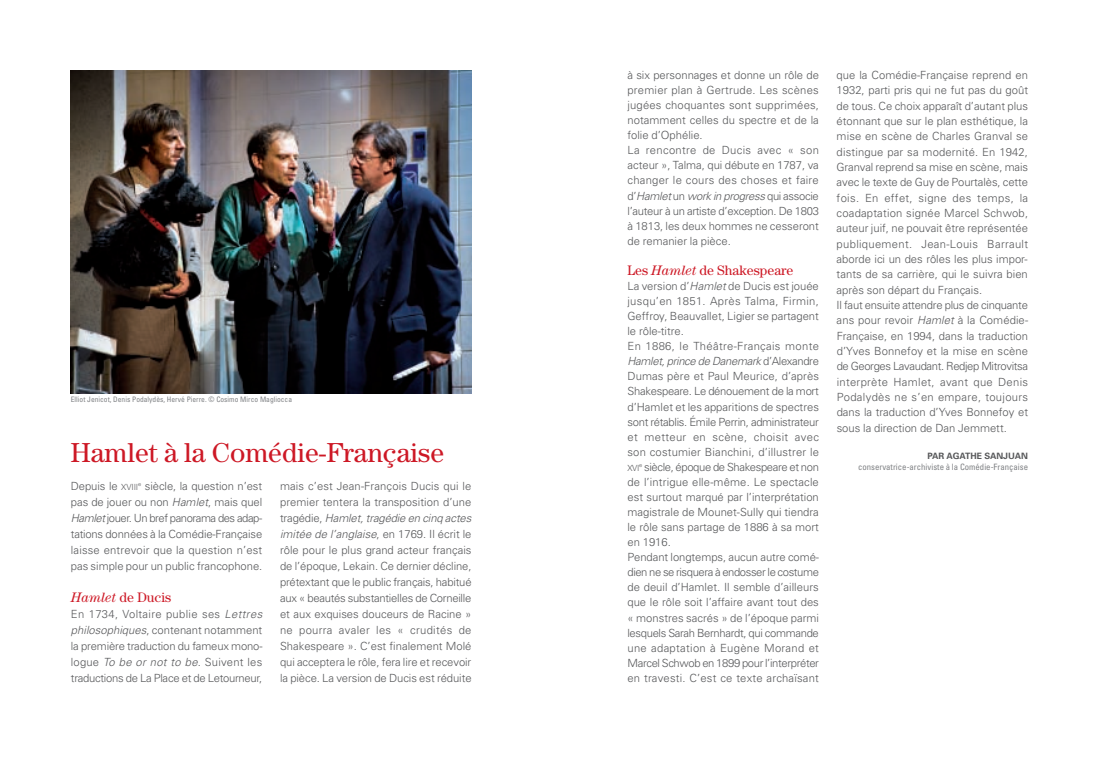
<style>
.page{position:relative;width:1099px;height:762px;background:#fff}
.page>*{position:absolute;margin:0;border:0;box-sizing:border-box;transform-origin:0 0}
.t1{font:27.5px "Century Std";color:#cd1825}
.t2{font:13.75px "Century Std";color:#cd1825}
.t3{font:300 11.25px/15.1px "Univers";color:#57585a}
.t4{font:condensed 8.75px "Univers";color:#808285}
.t5{font:700 8.75px "Univers";color:#57585a}
.t6{font:300 8.5px "Univers";color:#57585a}
.t7{font:condensed 7.5px "Univers";color:#808285}
.s1{font-size:8.5px}
.s2{font-style:italic}
</style>
<div class="page">
<img style="left:71px;top:71px;width:400px;height:322px">
<p class="t7" style="left:71px;top:397px;width:223px">Elliot Jenicot, Denis Podalydès, Hervé Pierre. © Cosimo Mirco Magliocca</p>
<h1 class="t1" style="left:71px;top:443px;width:375px">Hamlet à la Comédie-Française</h1>
<p class="t3" style="left:71px;top:479px;width:193px;line-height:16px;text-align:justify">Depuis le <span class="s1">XVIII</span><sup>e</sup> siècle, la question n’est pas de jouer ou non <span class="s2">Hamlet</span>, mais quel <span class="s2">Hamlet</span>jouer. Un bref panorama des adap&shy;tations données à la Comédie-Française laisse entrevoir que la question n’est pas simple pour un public francophone.</p>
<p class="t2" style="left:71px;top:592px;width:102px"><span class="s2">Hamlet</span> de Ducis</p>
<p class="t3" style="left:71px;top:607px;width:193px;line-height:16px;text-align:justify">En 1734, Voltaire publie ses <span class="s2">Lettres philosophiques</span>, contenant notamment la première traduction du fameux mono&shy;logue <span class="s2">To be or not to be</span>. Suivent les traductions de La Place et de Letourneur,</p>
<p class="t3" style="left:280px;top:479px;width:193px;line-height:16px;text-align:justify">mais c’est Jean-François Ducis qui le premier tentera la transposition d’une tragédie, <span class="s2">Hamlet, tragédie en cinq actes imitée de l’anglaise</span>, en 1769. Il écrit le rôle pour le plus grand acteur français de l’époque, Lekain. Ce dernier décline, prétextant que le public français, habitué aux « beautés substantielles de Corneille et aux exquises douceurs de Racine » ne pourra avaler les « crudités de Shakespeare ». C’est finalement Molé qui acceptera le rôle, fera lire et recevoir la pièce. La version de Ducis est réduite</p>
<p class="t3" style="left:627px;top:68px;width:193px">à six personnages et donne un rôle de premier plan à Gertrude. Les scènes jugées choquantes sont supprimées, notamment celles du spectre et de la folie d’Ophélie.<br>La rencontre de Ducis avec « son acteur », Talma, qui débute en 1787, va changer le cours des choses et faire d’<span class="s2">Hamlet</span> un <span class="s2">work in progress</span> qui associe l’auteur à un artiste d’exception. De 1803 à 1813, les deux hommes ne cesseront de remanier la pièce.</p>
<p class="t2" style="left:627px;top:265px;width:167px">Les <span class="s2">Hamlet</span> de Shakespeare</p>
<p class="t3" style="left:627px;top:279px;width:193px">La version d’<span class="s2">Hamlet</span> de Ducis est jouée jusqu’en 1851. Après Talma, Firmin, Geffroy, Beauvallet, Ligier se partagent le rôle-titre.<br>En 1886, le Théâtre-Français monte <span class="s2">Hamlet, prince de Danemark</span> d’Alexandre Dumas père et Paul Meurice, d’après Shakespeare. Le dénouement de la mort d’Hamlet et les apparitions de spectres sont rétablis. Émile Perrin, administrateur et metteur en scène, choisit avec son costumier Bianchini, d’illustrer le</p>
<p class="t6" style="left:627px;top:465px;width:13px">XVI</p>
<p class="t3" style="left:627px;top:460px;width:193px;text-indent:12px"><sup>e</sup> siècle, époque de Shakespeare et non de l’intrigue elle-même. Le spectacle est surtout marqué par l’interprétation magistrale de Mounet-Sully qui tiendra le rôle sans partage de 1886 à sa mort en 1916.<br>Pendant longtemps, aucun autre comé&shy;dien ne se risquera à endosser le costume de deuil d’Hamlet. Il semble d’ailleurs que le rôle soit l’affaire avant tout des « monstres sacrés » de l’époque parmi lesquels Sarah Bernhardt, qui commande une adaptation à Eugène Morand et Marcel Schwob en 1899 pour l’interpréter en travesti. C’est ce texte archaïsant</p>
<p class="t3" style="left:836px;top:68px;width:193px">que la Comédie-Française reprend en 1932, parti pris qui ne fut pas du goût de tous. Ce choix apparaît d’autant plus étonnant que sur le plan esthétique, la mise en scène de Charles Granval se distingue par sa modernité. En 1942, Granval reprend sa mise en scène, mais avec le texte de Guy de Pourtalès, cette fois. En effet, signe des temps, la coadaptation signée Marcel Schwob, auteur juif, ne pouvait être représentée publiquement. Jean-Louis Barrault aborde ici un des rôles les plus impor&shy;tants de sa carrière, qui le suivra bien après son départ du Français.<br>Il faut ensuite attendre plus de cinquante ans pour revoir <span class="s2">Hamlet</span> à la Comédie-Française, en 1994, dans la traduction d’Yves Bonnefoy et la mise en scène de Georges Lavaudant. Redjep Mitrovitsa interprète Hamlet, avant que Denis Podalydès ne s’en empare, toujours dans la traduction d’Yves Bonnefoy et sous la direction de Dan Jemmett.</p>
<p class="t5" style="left:927px;top:452px;width:102px">PAR AGATHE SANJUAN</p>
<p class="t4" style="left:858px;top:464px;width:171px">conservatrice-archiviste à la Comédie-Française</p>
</div>
